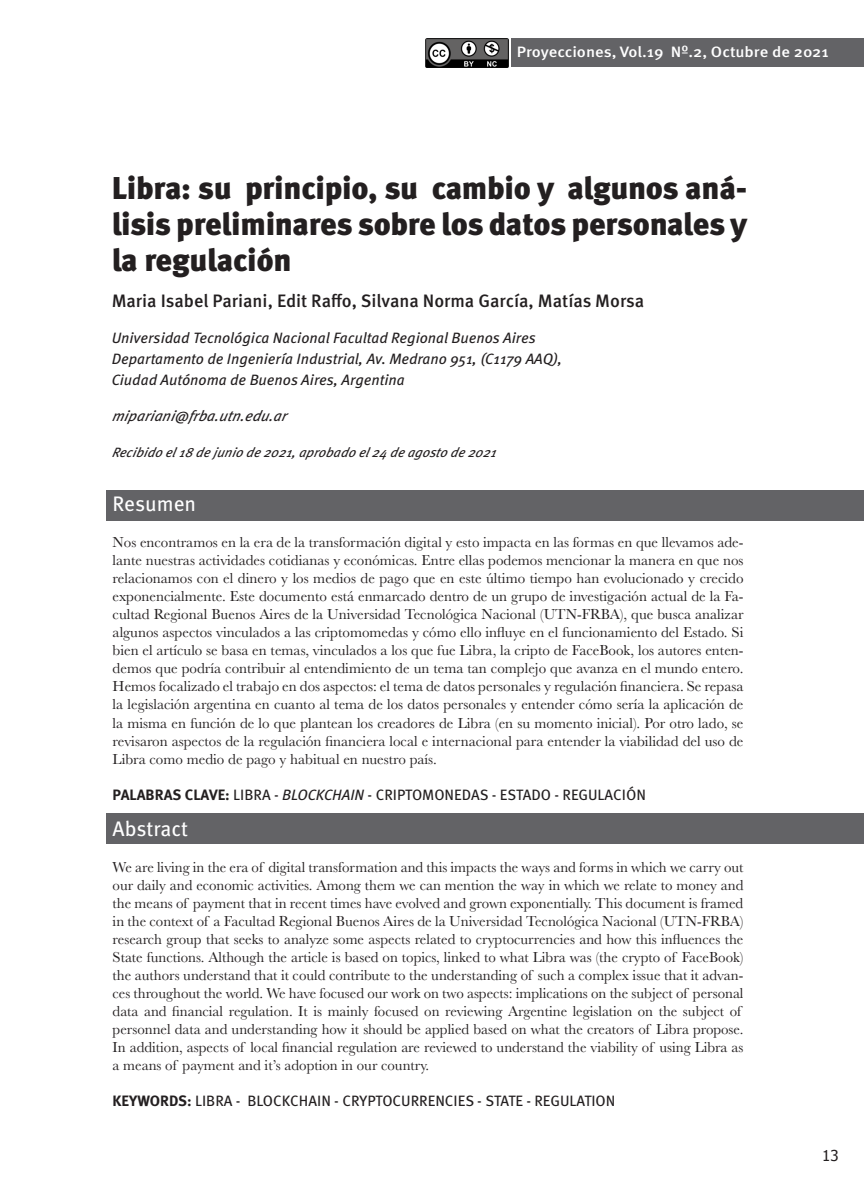
<style>
.page{position:relative;width:864px;height:1204px;background:#fff}
.page>*{position:absolute;margin:0;border:0;box-sizing:border-box;transform-origin:0 0}
.t1{font:900 31.5px/36px "Meta Pro";letter-spacing:-.01em;color:#231f20;text-align:justify}
.tahoma_regular{font:21px "Meta Pro";color:#fff}
.t2{font:500 18px "Meta Pro";color:#231f20}
.tahoma_regular-2{font:15px/18px "Baskerville";color:#231f20;text-align:justify}
.t3{font:italic 15px "Meta Pro";color:#231f20}
.tahoma_regular-3{font:15px "Meta Pro";color:#231f20}
.t4{font:500 15px "Meta Pro";letter-spacing:-.005em;color:#fff;scale:1.1 1}
.t5{font:15px "Tahoma";color:#231f20}
.t6{font:italic 13.5px "Meta Pro";color:#231f20}
.s1{font-weight:700}
.s2{font-style:italic}
</style>
<div class="page">
<div style="left:511px;top:38px;width:352px;height:29px;background:#636366"></div>
<img style="left:425px;top:38px;width:83px;height:29px">
<div style="left:107px;top:813px;width:756px;height:30px;background:#636366"></div>
<div style="left:107px;top:490px;width:756px;height:30px;background:#636366"></div>
<p class="t4" style="left:516px;top:42px;width:285px">Proyecciones, Vol.19 Nº.2, Octubre de 2021</p>
<p class="t1" style="left:112px;top:171px;width:637px">Libra: su principio, su cambio y algunos aná&shy;lisis preliminares sobre los datos personales y la regulación</p>
<p class="t2" style="left:112px;top:289px;width:533px">Maria Isabel Pariani, Edit Raffo, Silvana Norma García, Matías Morsa</p>
<p class="t3" style="left:112px;top:328px;width:425px">Universidad Tecnológica Nacional Facultad Regional Buenos Aires</p>
<p class="t3" style="left:112px;top:349px;width:452px">Departamento de Ingeniería Industrial, Av. Medrano 951, (C1179 AAQ),</p>
<p class="t3" style="left:112px;top:370px;width:294px">Ciudad Autónoma de Buenos Aires, Argentina</p>
<p class="t3" style="left:112px;top:406px;width:180px">mipariani@frba.utn.edu.ar</p>
<p class="t6" style="left:112px;top:444px;width:389px">Recibido el18 dejunio de2021,aprobado el24 deagosto de2021</p>
<p class="tahoma_regular" style="left:113px;top:491px;width:85px">Resumen</p>
<p class="tahoma_regular-2" style="left:113px;top:533px;width:632px">Nos encontramos en la era de la transformación digital y esto impacta en las formas en que llevamos ade&shy;lante nuestras actividades cotidianas y económicas. Entre ellas podemos mencionar la manera en que nos relacionamos con el dinero y los medios de pago que en este último tiempo han evolucionado y crecido exponencialmente. Este documento está enmarcado dentro de un grupo de investigación actual de la Fa&shy;cultad Regional Buenos Aires de la Universidad Tecnológica Nacional (UTN-FRBA), que busca analizar algunos aspectos vinculados a las criptomomedas y cómo ello influye en el funcionamiento del Estado. Si bien el artículo se basa en temas, vinculados a los que fue Libra, la cripto de FaceBook, los autores enten&shy;demos que podría contribuir al entendimiento de un tema tan complejo que avanza en el mundo entero.<br>Hemos focalizado el trabajo en dos aspectos: el tema de datos personales y regulación financiera. Se repasa la legislación argentina en cuanto al tema de los datos personales y entender cómo sería la aplicación de la misma en función de lo que plantean los creadores de Libra (en su momento inicial). Por otro lado, se revisaron aspectos de la regulación financiera local e internacional para entender la viabilidad del uso de Libra como medio de pago y habitual en nuestro país.</p>
<p class="tahoma_regular-3" style="left:113px;top:784px;width:534px"><span class="s1">PALABRAS CLAVE:</span> LIBRA - <span class="s2">BLOCKCHAIN</span> - CRIPTOMONEDAS - ESTADO - REGULACIÓN</p>
<p class="tahoma_regular" style="left:113px;top:815px;width:77px">Abstract</p>
<p class="tahoma_regular-2" style="left:113px;top:857px;width:632px;text-align:left">We are living in the era of digital transformation and this impacts the ways and forms in which we carry out our daily and economic activities. Among them we can mention the way in which we relate to money and the means of payment that in recent times have evolved and grown exponentially. This document is framed in the context of a Facultad Regional Buenos Aires de la Universidad Tecnológica Nacional (UTN-FRBA) research group that seeks to analyze some aspects related to cryptocurrencies and how this influences the State functions. Although the article is based on topics, linked to what Libra was (the crypto of FaceBook) the authors understand that it could contribute to the understanding of such a complex issue that it advan&shy;ces throughout the world. We have focused our work on two aspects: implications on the subject of personal data and financial regulation. It is mainly focused on reviewing Argentine legislation on the subject of personnel data and understanding how it should be applied based on what the creators of Libra propose.<br>In addition, aspects of local financial regulation are reviewed to understand the viability of using Libra as a means of payment and it’s adoption in our country.</p>
<p class="tahoma_regular-3" style="left:113px;top:1090px;width:504px"><span class="s1">KEYWORDS:</span> LIBRA - BLOCKCHAIN - CRYPTOCURRENCIES - STATE - REGULATION</p>
<p class="t5" style="left:822px;top:1145px;width:18px">13</p>
</div>
